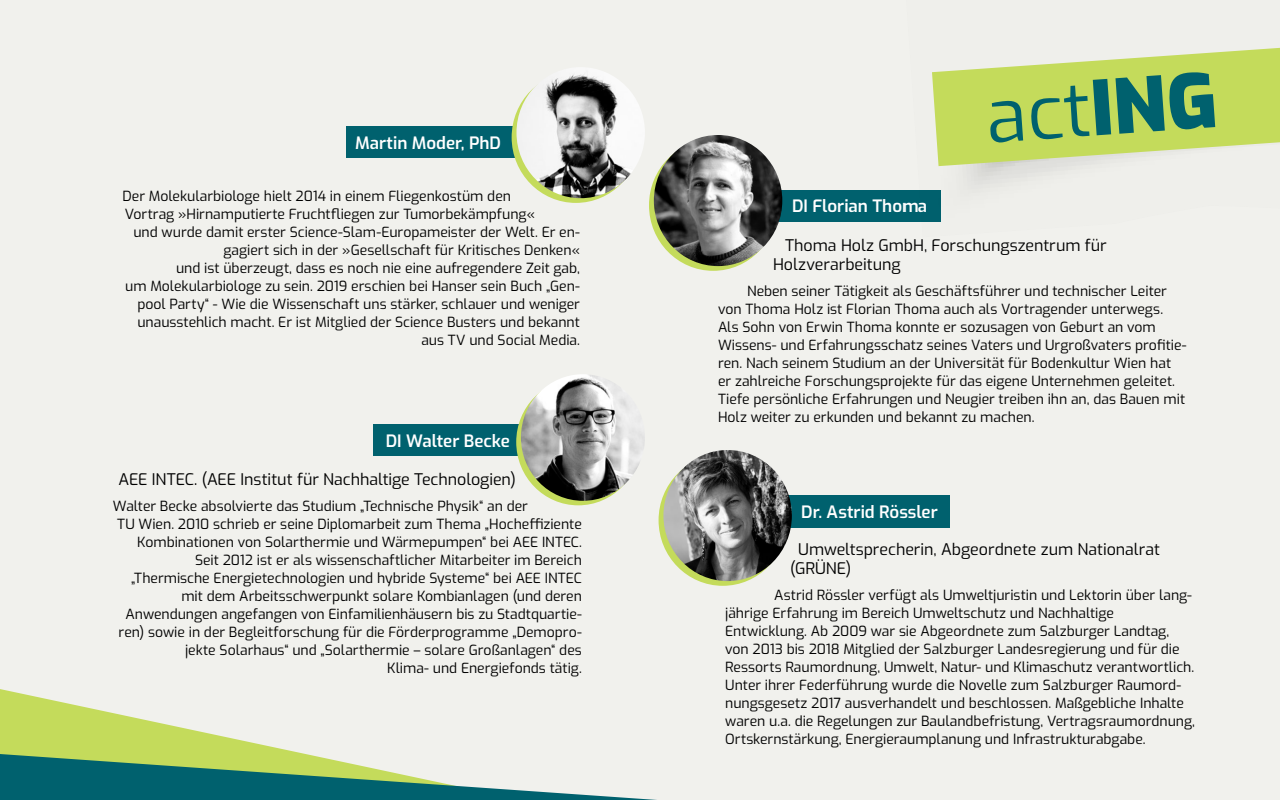
<style>
.page{position:relative;width:1280px;height:800px;background:#f1f1ed}
.page>*{position:absolute;margin:0;border:0;box-sizing:border-box;transform-origin:0 0}
.t1{font:74.8px "Exo";color:#00616e}
.t2{font:600 17px "Exo";color:#fff}
.t3{font:16px/19.2px "Exo";letter-spacing:-.005em;color:#000}
.t4{font:14px/18px "Exo";color:#000}
.s1{font-weight:900}
</style>
<div class="page">
<svg style="left:0;top:689px;width:522px;height:65px;background:#e3eac2"></svg>
<div style="left:766px;top:190px;width:174px;height:32px;background:#00616e"></div>
<div style="left:766px;top:495px;width:184px;height:32px;background:#00616e"></div>
<div style="left:373px;top:424px;width:159px;height:32px;background:#00616e"></div>
<div style="left:346px;top:126px;width:174px;height:32px;background:#00616e"></div>
<div style="left:649px;top:140px;width:128px;height:131px;background:#c4db5b;border-radius:50%"></div>
<img style="left:516px;top:67px;width:129px;height:131px">
<img style="left:654px;top:135px;width:128px;height:131px">
<img style="left:663px;top:450px;width:129px;height:131px">
<img style="left:521px;top:374px;width:124px;height:127px">
<svg style="left:0;top:754px;width:657px;height:46px;background:#71a595"></svg>
<div style="left:906px;top:0;width:374px;height:237px;background:#efefeb"></div>
<svg style="left:932px;top:48px;width:348px;height:118px;background:#ccde78"></svg>
<p class="t2" style="left:355px;top:130px;width:147px">Martin Moder, PhD</p>
<p class="t4" style="left:123px;top:186px;width:390px">Der Molekularbiologe hielt 2014 in einem Fliegenkostüm den</p>
<p class="t4" style="left:125px;top:204px;width:412px">Vortrag »Hirnamputierte Fruchtfliegen zur Tumorbekämpfung«</p>
<p class="t4" style="left:133px;top:222px;width:448px">und wurde damit erster Science-Slam-Europameister der Welt. Er en-</p>
<p class="t4" style="left:224px;top:240px;width:358px">gagiert sich in der »Gesellschaft für Kritisches Denken«</p>
<p class="t4" style="left:176px;top:258px;width:405px">und ist überzeugt, dass es noch nie eine aufregendere Zeit gab,</p>
<p class="t4" style="left:125px;top:276px;width:456px">um Molekularbiologe zu sein. 2019 erschien bei Hanser sein Buch „Gen-</p>
<p class="t4" style="left:137px;top:294px;width:444px">pool Party“ - Wie die Wissenschaft uns stärker, schlauer und weniger</p>
<p class="t4" style="left:137px;top:312px;width:444px">unausstehlich macht. Er ist Mitglied der Science Busters und bekannt</p>
<p class="t4" style="left:421px;top:330px;width:160px">aus TV und Social Media.</p>
<p class="t2" style="left:386px;top:428px;width:126px">DI Walter Becke</p>
<p class="t3" style="left:118px;top:469px;width:399px">AEE INTEC. (AEE Institut für Nachhaltige Technologien)</p>
<p class="t4" style="left:113px;top:496px;width:416px">Walter Becke absolvierte das Studium „Technische Physik“ an der</p>
<p class="t4" style="left:117px;top:514px;width:466px">TU Wien. 2010 schrieb er seine Diplomarbeit zum Thema „Hocheffiziente</p>
<p class="t4" style="left:137px;top:532px;width:446px">Kombinationen von Solarthermie und Wärmepumpen“ bei AEE INTEC.</p>
<p class="t4" style="left:195px;top:550px;width:388px">Seit 2012 ist er als wissenschaftlicher Mitarbeiter im Bereich</p>
<p class="t4" style="left:131px;top:568px;width:452px">„Thermische Energietechnologien und hybride Systeme“ bei AEE INTEC</p>
<p class="t4" style="left:181px;top:586px;width:402px">mit dem Arbeitsschwerpunkt solare Kombianlagen (und deren</p>
<p class="t4" style="left:125px;top:604px;width:458px">Anwendungen angefangen von Einfamilienhäusern bis zu Stadtquartie-</p>
<p class="t4" style="left:119px;top:622px;width:465px">ren) sowie in der Begleitforschung für die Förderprogramme „Demopro-</p>
<p class="t4" style="left:185px;top:640px;width:398px">jekte Solarhaus“ und „Solarthermie – solare Großanlagen“ des</p>
<p class="t4" style="left:387px;top:658px;width:196px">Klima- und Energiefonds tätig.</p>
<h1 class="t1" style="left:982px;top:61px;width:233px;rotate:-4deg">act<span class="s1">ING</span></h1>
<p class="t2" style="left:792px;top:193px;width:137px">DI Florian Thoma</p>
<p class="t3" style="left:773px;top:235px;width:335px;text-indent:12px">Thoma Holz GmbH, Forschungszentrum für<br>Holzverarbeitung</p>
<p class="t4" style="left:718px;top:281px;width:470px;text-indent:29px">Neben seiner Tätigkeit als Geschäftsführer und technischer Leiter von Thoma Holz ist Florian Thoma auch als Vortragender unterwegs.<br>Als Sohn von Erwin Thoma konnte er sozusagen von Geburt an vom Wissens- und Erfahrungsschatz seines Vaters und Urgroßvaters profitie&shy;ren. Nach seinem Studium an der Universität für Bodenkultur Wien hat er zahlreiche Forschungsprojekte für das eigene Unternehmen geleitet.<br>Tiefe persönliche Erfahrungen und Neugier treiben ihn an, das Bauen mit Holz weiter zu erkunden und bekannt zu machen.</p>
<p class="t2" style="left:801px;top:499px;width:138px">Dr. Astrid Rössler</p>
<p class="t3" style="left:790px;top:539px;width:371px;text-indent:8px">Umweltsprecherin, Abgeordnete zum Nationalrat (GRÜNE)</p>
<p class="t4" style="left:725px;top:585px;width:471px;text-indent:49px">Astrid Rössler verfügt als Umweltjuristin und Lektorin über lang&shy;jährige Erfahrung im Bereich Umweltschutz und Nachhaltige Entwicklung. Ab 2009 war sie Abgeordnete zum Salzburger Landtag, von 2013 bis 2018 Mitglied der Salzburger Landesregierung und für die Ressorts Raumordnung, Umwelt, Natur- und Klimaschutz verantwortlich.<br>Unter ihrer Federführung wurde die Novelle zum Salzburger Raumord&shy;nungsgesetz 2017 ausverhandelt und beschlossen. Maßgebliche Inhalte waren u.a. die Regelungen zur Baulandbefristung, Vertragsraumordnung, Ortskernstärkung, Energieraumplanung und Infrastrukturabgabe.</p>
</div>
